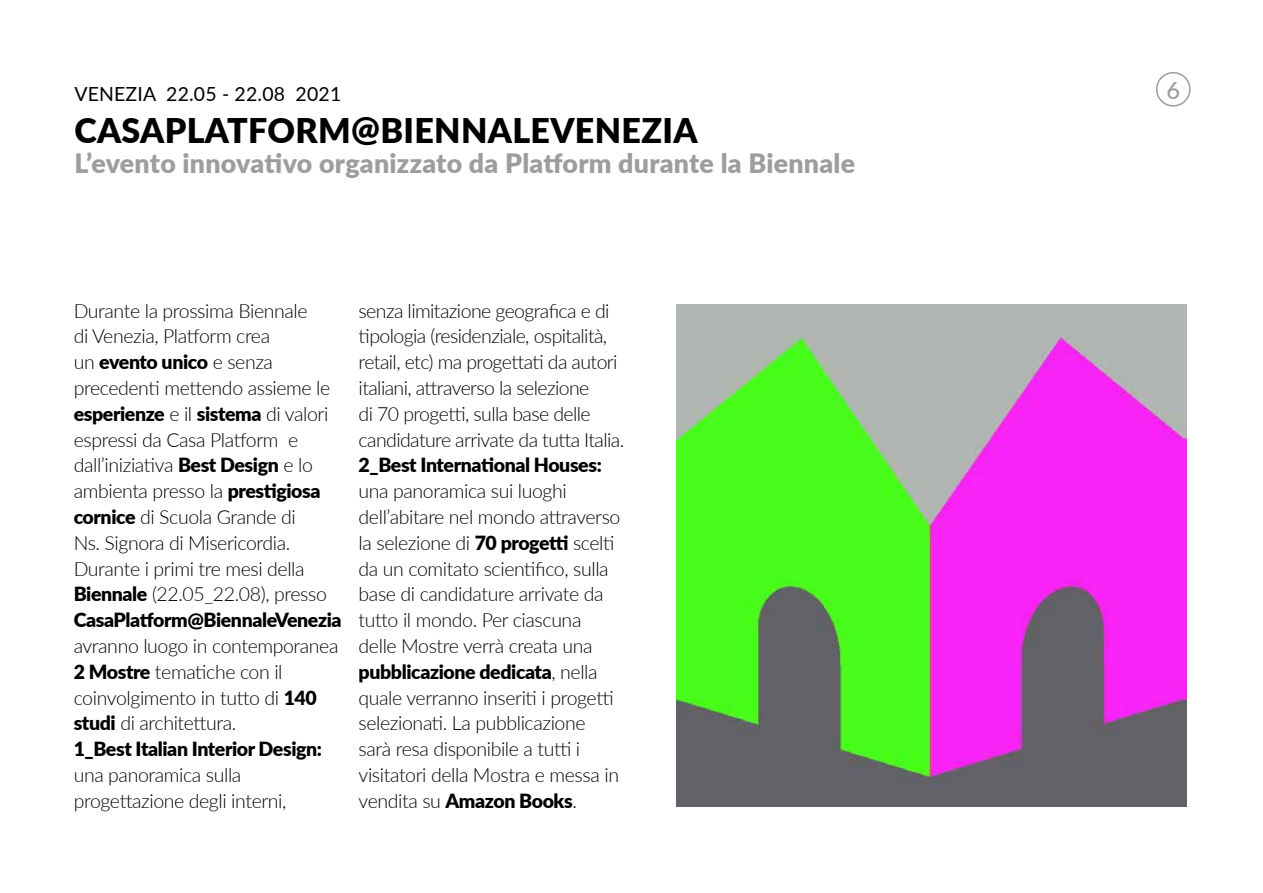
<style>
.page{position:relative;width:1263px;height:893px;background:#fff}
.page>*{position:absolute;margin:0;border:0;box-sizing:border-box;transform-origin:0 0}
.t1{font:900 34.05px "Lato";letter-spacing:.01em;color:#000}
.t2{font:900 26.7px "Lato";letter-spacing:.01em;color:#9d9d9c}
.t3{font:500 23.55px "Lato";color:#9d9d9c}
.t4{font:300 19.5px/25.8px "Lato";letter-spacing:-.02em;color:#000}
.t5{font:900 19.5px "Lato";letter-spacing:-.02em;color:#000}
.t6{font:19.5px "Lato";letter-spacing:.01em;color:#000}
.s1{font-weight:900}
</style>
<div class="page">
<img style="left:676px;top:304px;width:510px;height:503px">
<div style="left:1156px;top:72px;width:34px;height:35px;border:2px solid #9d9d9c;border-radius:50%"></div>
<p class="t6" style="left:74px;top:80px;width:268px">VENEZIA 22.05 - 22.08 2021</p>
<h1 class="t1" style="left:74px;top:105px;width:625px">CASAPLATFORM@BIENNALEVENEZIA</h1>
<h2 class="t2" style="left:74px;top:143px;width:782px">L’evento innovativo organizzato da Platform durante la Biennale</h2>
<p class="t4" style="left:74px;top:297px;width:269px">Durante la prossima Biennale<br>di Venezia, Platform crea<br>un <span class="s1">evento unico</span> e senza precedenti mettendo assieme le <span class="s1">esperienze</span> e il <span class="s1">sistema</span> di valori espressi da Casa Platform e dall’iniziativa <span class="s1">Best Design</span> e lo ambienta presso la <span class="s1">prestigiosa cornice</span> di Scuola Grande di<br>Ns. Signora di Misericordia.<br>Durante i primi tre mesi della<br><span class="s1">Biennale</span> (22.05_22.08), presso<br><span class="s1">CasaPlatform@BiennaleVenezia</span></p>
<p class="t4" style="left:74px;top:632px;width:266px">avranno luogo in contemporanea<br><span class="s1">2 Mostre</span> tematiche con il coinvolgimento in tutto di <span class="s1">140 studi</span> di architettura.<br><span class="s1">1_Best Italian Interior Design:</span></p>
<p class="t4" style="left:74px;top:761px;width:214px">una panoramica sulla progettazione degli interni,</p>
<p class="t4" style="left:359px;top:297px;width:267px">senza limitazione geografica e di tipologia (residenziale, ospitalità, retail, etc) ma progettati da autori italiani, attraverso la selezione<br>di 70 progetti, sulla base delle candidature arrivate da tutta Italia.</p>
<p class="t5" style="left:359px;top:451px;width:245px">2_Best International Houses:</p>
<p class="t4" style="left:359px;top:478px;width:263px">una panoramica sui luoghi dell’abitare nel mondo attraverso la selezione di <span class="s1">70 progetti</span> scelti da un comitato scientifico, sulla base di candidature arrivate da tutto il mondo. Per ciascuna delle Mostre verrà creata una <span class="s1">pubblicazione dedicata</span>, nella quale verranno inseriti i progetti selezionati. La pubblicazione sarà resa disponibile a tutti i visitatori della Mostra e messa in vendita su <span class="s1">Amazon Books</span>.</p>
<p class="t3" style="left:1166px;top:73px;width:15px">6</p>
</div>
